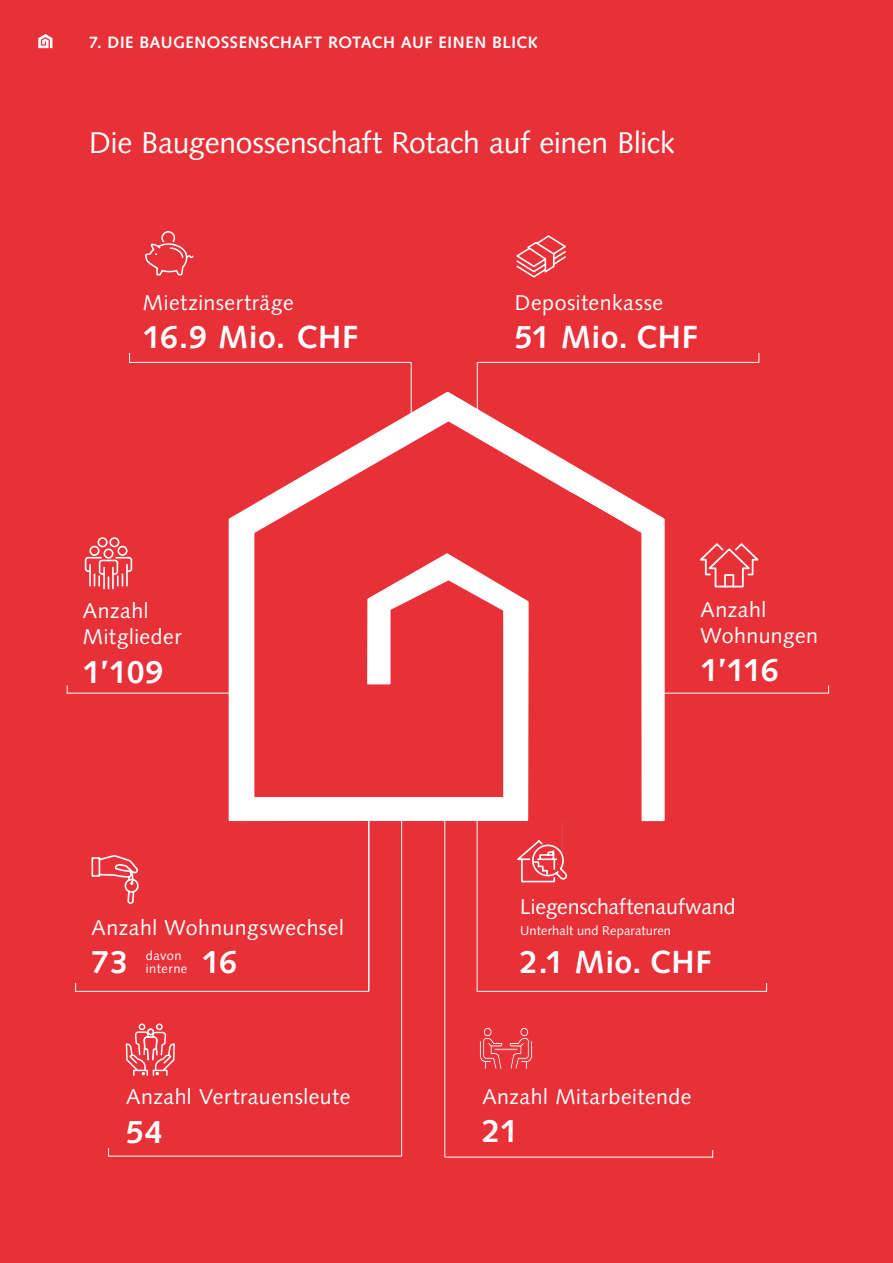
<style>
.page{position:relative;width:893px;height:1263px;background:#e73037}
.page>*{position:absolute;margin:0;border:0;box-sizing:border-box;transform-origin:0 0}
.t1{font:700 32.1px "Syntax";letter-spacing:.015em;color:#fff}
.t2{font:30px "Syntax";letter-spacing:-.01em;color:#fff}
.t3{font:21.3px/25.7px "Syntax";letter-spacing:.02em;color:#fff}
.t4{font:21.3px "Syntax";letter-spacing:-.01em;color:#fff}
.t5{font:700 16.5px "Syntax";letter-spacing:.03em;color:#fff}
.t6{font:12.9px "Syntax";letter-spacing:.01em;color:#fff}
.t7{font:12.9px/12.9px "Syntax";letter-spacing:.04em;color:#fff}
</style>
<div class="page">
<svg style="left:126px;top:353px;width:666px;height:571px"></svg>
<svg style="left:85px;top:537px;width:47px;height:52px"></svg>
<svg style="left:479px;top:1028px;width:54px;height:42px"></svg>
<svg style="left:696px;top:542px;width:66px;height:46px"></svg>
<svg style="left:91px;top:856px;width:50px;height:49px"></svg>
<svg style="left:516px;top:235px;width:50px;height:43px"></svg>
<svg style="left:145px;top:231px;width:49px;height:45px"></svg>
<svg style="left:514px;top:839px;width:55px;height:44px"></svg>
<hr style="left:67px;top:693px;width:173px;height:1px;background:#fff">
<hr style="left:656px;top:693px;width:173px;height:1px;background:#fff">
<hr style="left:477px;top:806px;width:1px;height:186px;background:#fff">
<hr style="left:445px;top:1157px;width:268px;height:1px;background:#fff">
<hr style="left:444px;top:815px;width:1px;height:342px;background:#fff">
<hr style="left:75px;top:991px;width:294px;height:1px;background:#fff">
<hr style="left:478px;top:991px;width:289px;height:1px;background:#fff">
<hr style="left:411px;top:362px;width:1px;height:57px;background:#fff">
<hr style="left:130px;top:362px;width:281px;height:1px;background:#fff">
<hr style="left:477px;top:362px;width:1px;height:57px;background:#fff">
<hr style="left:477px;top:362px;width:282px;height:1px;background:#fff">
<hr style="left:401px;top:818px;width:1px;height:338px;background:#fff">
<hr style="left:108px;top:1156px;width:294px;height:1px;background:#fff">
<hr style="left:368px;top:805px;width:1px;height:185px;background:#fff">
<hr style="left:368px;top:807px;width:1px;height:185px;background:#fff">
<svg style="left:125px;top:1023px;width:50px;height:52px"></svg>
<svg style="left:38px;top:34px;width:14px;height:14px"></svg>
<p class="t5" style="left:89px;top:33px;width:450px">7. DIE BAUGENOSSENSCHAFT ROTACH AUF EINEN BLICK</p>
<h2 class="t2" style="left:89px;top:125px;width:587px">Die Baugenossenschaft Rotach auf einen Blick</h2>
<p class="t3" style="left:143px;top:290px;width:152px">Mietzinserträge</p>
<h1 class="t1" style="left:143px;top:319px;width:217px">16.9 Mio. CHF</h1>
<p class="t3" style="left:83px;top:598px;width:100px">Anzahl<br>Mitglieder</p>
<h1 class="t1" style="left:83px;top:653px;width:82px">1’109</h1>
<p class="t3" style="left:92px;top:915px;width:254px">Anzahl Wohnungswechsel</p>
<h1 class="t1" style="left:92px;top:944px;width:38px">73</h1>
<h1 class="t1" style="left:202px;top:944px;width:37px">16</h1>
<p class="t7" style="left:146px;top:949px;width:43px">davon interne</p>
<p class="t3" style="left:126px;top:1084px;width:226px">Anzahl Vertrauensleute</p>
<h1 class="t1" style="left:126px;top:1113px;width:38px">54</h1>
<p class="t3" style="left:515px;top:290px;width:150px">Depositenkasse</p>
<h1 class="t1" style="left:515px;top:319px;width:184px">51 Mio. CHF</h1>
<p class="t3" style="left:701px;top:597px;width:119px">Anzahl<br>Wohnungen</p>
<h1 class="t1" style="left:701px;top:652px;width:79px">1’116</h1>
<p class="t4" style="left:520px;top:894px;width:217px">Liegenschaftenaufwand</p>
<p class="t6" style="left:520px;top:923px;width:152px">Unterhalt und Reparaturen</p>
<h1 class="t1" style="left:520px;top:944px;width:193px">2.1 Mio. CHF</h1>
<p class="t3" style="left:482px;top:1083px;width:211px">Anzahl Mitarbeitende</p>
<h1 class="t1" style="left:482px;top:1112px;width:37px">21</h1>
</div>
